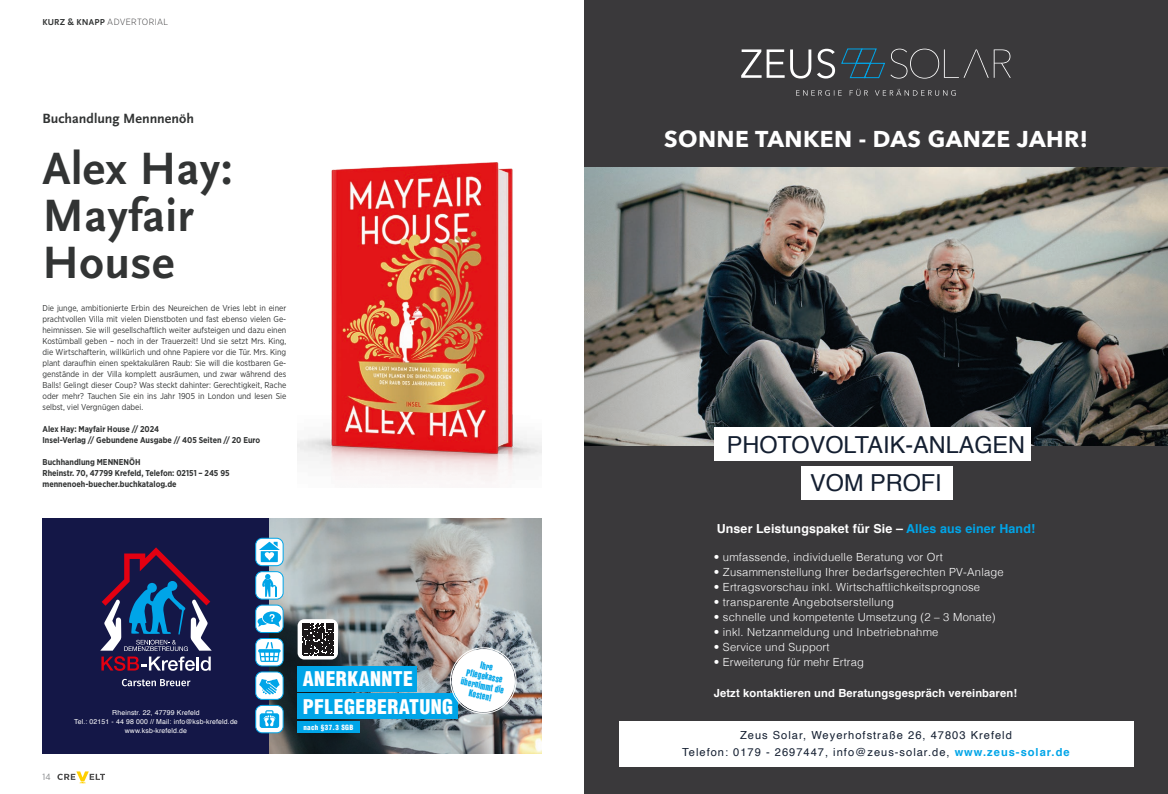
<style>
.page{position:relative;width:1168px;height:794px;background:#fff}
.page>*{position:absolute;margin:0;border:0;box-sizing:border-box;transform-origin:0 0}
.t1{font:700 47.3px/47.3px "Scala Sans";letter-spacing:.01em;color:#323434}
.t2{font:23.4px/38.1px "Helvetica";color:#141f31;text-align:center}
.t3{font:700 22.9px "Avenir Next";letter-spacing:.02em;color:#fff}
.t4{font:900 condensed 19.8px/27.7px "Helvetica LT Std";letter-spacing:.02em;color:#fff}
.t5{font:700 14px "Scala Sans";color:#323434}
.t6{font:700 12.4px "Helvetica";letter-spacing:.01em;color:#fff}
.t7{font:300 11.2px "Helvetica";letter-spacing:.02em;color:#fff}
.t8{font:700 11.2px "Helvetica";letter-spacing:.01em;color:#fff}
.t9{font:11.1px/16.7px "Helvetica";letter-spacing:.09em;color:#141f31;text-align:center}
.t10{font:9.9px/9.9px "Helvetica LT Std Extra Comp";color:#00a5e8;text-align:center}
.t11{font:300 9px "Gotham Narrow";letter-spacing:.04em;color:#3a393b}
.t12{font:9px "Gotham Narrow";color:#86888a}
.t13{font:8.5px/11px "Gotham Narrow";letter-spacing:-.005em;color:#323434;text-align:justify}
.t14{font:700 8.5px/11px "Gotham Narrow";color:#323434}
.t15{font:900 condensed 7.1px "Helvetica LT Std";letter-spacing:.05em;color:#fff}
.t16{font:6.9px/8.9px "Helvetica";letter-spacing:.02em;color:#fff;text-align:center}
.s1{font-family:"Scala Sans";font-weight:700;color:#323434}
.s2{color:#00a5e8}
.s3{font-weight:700;color:#00a5e8}
</style>
<div class="page">
<svg style="left:57px;top:771px;width:48px;height:12px"></svg>
<div style="left:584px;top:0;width:584px;height:794px;background:#3a393b"></div>
<img style="left:584px;top:168px;width:584px;height:277px">
<div style="left:714px;top:427px;width:317px;height:33px;background:#fff"></div>
<div style="left:801px;top:466px;width:152px;height:33px;background:#fff"></div>
<div style="left:619px;top:721px;width:514px;height:45px;background:#fff"></div>
<svg style="left:796px;top:89px;width:160px;height:7px"></svg>
<svg style="left:741px;top:48px;width:270px;height:31px"></svg>
<img style="left:298px;top:162px;width:243px;height:320px">
<img style="left:269px;top:518px;width:272px;height:235px">
<div style="left:43px;top:518px;width:226px;height:235px;background:#141747"></div>
<svg style="left:100px;top:547px;width:112px;height:124px"></svg>
<svg style="left:122px;top:679px;width:68px;height:7px"></svg>
<div style="left:298px;top:619px;width:40px;height:40px;background:#fff;border-radius:7px"></div>
<svg style="left:302px;top:623px;width:32px;height:32px"></svg>
<div style="left:256px;top:672px;width:27px;height:27px;background:#fff;border-radius:7px"></div>
<div style="left:256px;top:672px;width:27px;height:27px;border:1px solid #00a5e8;border-radius:7px"></div>
<svg style="left:259px;top:679px;width:21px;height:15px"></svg>
<div style="left:256px;top:705px;width:27px;height:28px;background:#fff;border-radius:7px"></div>
<div style="left:256px;top:705px;width:27px;height:28px;border:1px solid #00a5e8;border-radius:7px"></div>
<svg style="left:260px;top:710px;width:19px;height:18px"></svg>
<div style="left:256px;top:638px;width:27px;height:28px;background:#fff;border-radius:7px"></div>
<div style="left:256px;top:638px;width:27px;height:28px;border:1px solid #00a5e8;border-radius:7px"></div>
<svg style="left:258px;top:642px;width:23px;height:20px"></svg>
<div style="left:256px;top:605px;width:27px;height:27px;background:#fff;border-radius:7px"></div>
<div style="left:256px;top:605px;width:27px;height:27px;border:1px solid #00a5e8;border-radius:7px"></div>
<svg style="left:258px;top:611px;width:23px;height:16px"></svg>
<svg style="left:256px;top:538px;width:27px;height:27px"></svg>
<div style="left:256px;top:538px;width:27px;height:28px;border:1px solid #00a5e8;border-radius:7px"></div>
<svg style="left:259px;top:542px;width:21px;height:20px"></svg>
<div style="left:256px;top:571px;width:27px;height:28px;background:#fff;border-radius:7px"></div>
<div style="left:256px;top:571px;width:27px;height:28px;border:1px solid #00a5e8;border-radius:7px"></div>
<svg style="left:262px;top:574px;width:15px;height:23px"></svg>
<div style="left:298px;top:665px;width:119px;height:26px;background:#00a5e8"></div>
<div style="left:298px;top:693px;width:160px;height:26px;background:#00a5e8"></div>
<div style="left:298px;top:721px;width:62px;height:12px;background:#00a5e8"></div>
<div style="left:452px;top:649px;width:63px;height:63px;background:#fff;border-radius:50%"></div>
<div style="left:450px;top:647px;width:66px;height:66px;border:1px solid #fff;border-radius:50%"></div>
<div style="left:452px;top:649px;width:63px;height:63px;border:2px solid #fff;border-radius:50%"></div>
<p class="t11" style="left:43px;top:16px;width:127px"><span class="s1">KURZ &amp; KNAPP</span> ADVERTORIAL</p>
<h3 class="t5" style="left:43px;top:111px;width:153px">Buchandlung Mennnenöh</h3>
<h1 class="t1" style="left:43px;top:146px;width:192px">Alex Hay:<br>Mayfair<br>House</h1>
<p class="t13" style="left:43px;top:302px;width:245px">Die junge, ambitionierte Erbin des Neureichen de Vries lebt in einer prachtvollen Villa mit vielen Dienstboten und fast ebenso vielen Ge&shy;heimnissen. Sie will gesellschaftlich weiter aufsteigen und dazu einen Kostümball geben – noch in der Trauerzeit! Und sie setzt Mrs. King, die Wirtschafterin, willkürlich und ohne Papiere vor die Tür. Mrs. King plant daraufhin einen spektakulären Raub: Sie will die kostbaren Ge&shy;genstände in der Villa komplett ausräumen, und zwar während des Balls! Gelingt dieser Coup? Was steckt dahinter: Gerechtigkeit, Rache oder mehr? Tauchen Sie ein ins Jahr 1905 in London und lesen Sie selbst, viel Vergnügen dabei.</p>
<p class="t14" style="left:43px;top:423px;width:219px">Alex Hay: Mayfair House // 2024<br>Insel-Verlag // Gebundene Ausgabe // 405 Seiten // 20 Euro</p>
<p class="t14" style="left:43px;top:456px;width:189px">Buchhandlung MENNENÖH<br>Rheinstr. 70, 47799 Krefeld, Telefon: 02151 – 245 95 mennenoeh-buecher.buchkatalog.de</p>
<p class="t12" style="left:43px;top:771px;width:10px">14</p>
<p class="t16" style="left:74px;top:708px;width:165px">Rheinstr. 22, 47799 Krefeld<br>Tel.: 02151 - 44 98 000 // Mail: info@ksb-krefeld.de www.ksb-krefeld.de</p>
<h3 class="t4" style="left:303px;top:665px;width:152px">ANERKANNTE<br>PFLEGEBERATUNG</h3>
<p class="t15" style="left:303px;top:722px;width:52px">nach §37.3 SGB</p>
<p class="t10" style="left:466px;top:657px;width:45px;rotate:12deg">Ihre<br>Pflegekasse übernimmt die<br>Kosten!</p>
<h3 class="t3" style="left:664px;top:119px;width:425px">SONNE TANKEN - DAS GANZE JAHR!</h3>
<h2 class="t2" style="left:727px;top:426px;width:300px">PHOTOVOLTAIK-ANLAGEN<br>VOM PROFI</h2>
<h3 class="t6" style="left:717px;top:519px;width:320px">Unser Leistungspaket für Sie – <span class="s2">Alles aus einer Hand!</span></h3>
<h3 class="t7" style="left:714px;top:547px;width:231px">• umfassende, individuelle Beratung vor Ort</h3>
<h3 class="t7" style="left:714px;top:562px;width:292px">• Zusammenstellung Ihrer bedarfsgerechten PV-Anlage</h3>
<h3 class="t7" style="left:714px;top:577px;width:268px">• Ertragsvorschau inkl. Wirtschaftlichkeitsprognose</h3>
<h3 class="t7" style="left:714px;top:592px;width:182px">• transparente Angebotserstellung</h3>
<h3 class="t7" style="left:714px;top:607px;width:283px">• schnelle und kompetente Umsetzung (2 – 3 Monate)</h3>
<h3 class="t7" style="left:714px;top:622px;width:226px">• inkl. Netzanmeldung und Inbetriebnahme</h3>
<h3 class="t7" style="left:714px;top:637px;width:117px">• Service und Support</h3>
<h3 class="t7" style="left:714px;top:652px;width:152px">• Erweiterung für mehr Ertrag</h3>
<h3 class="t8" style="left:714px;top:683px;width:305px">Jetzt kontaktieren und Beratungsgespräch vereinbaren!</h3>
<h3 class="t9" style="left:682px;top:727px;width:389px">Zeus Solar, Weyerhofstraße 26, 47803 Krefeld<br>Telefon: 0179 - 2697447, info@zeus-solar.de, <span class="s3">www.zeus-solar.de</span></h3>
</div>
